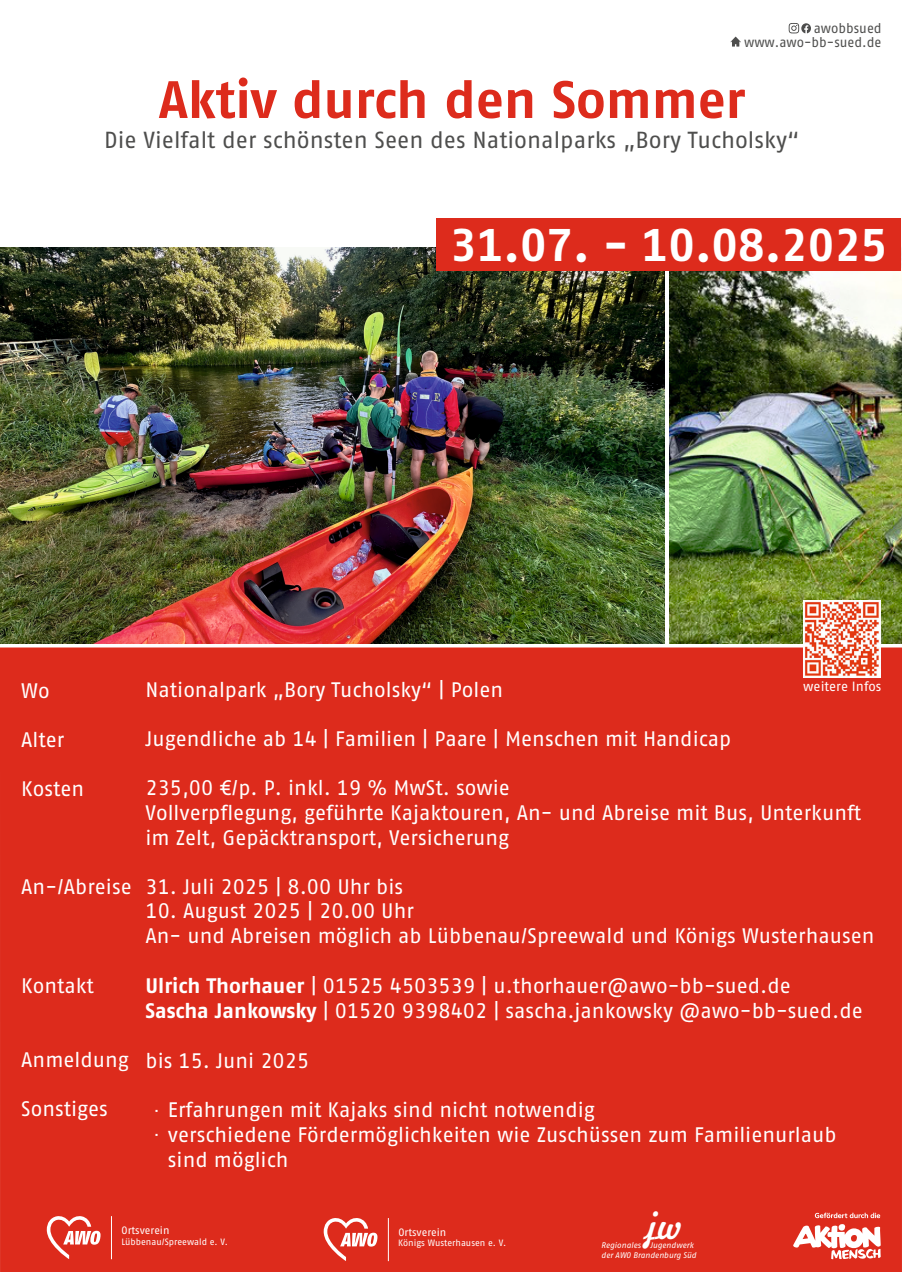
<style>
.page{position:relative;width:902px;height:1272px;background:#fff}
.page>*{position:absolute;margin:0;border:0;box-sizing:border-box;transform-origin:0 0}
.t1{font:700 52.5px "AWO Fago Office";color:#dd2b1c}
.t2{font:700 45.75px "AWO Fago Office";color:#fff}
.t3{font:36.9px "Freehand 521 BT Regular C";color:#fff}
.t4{font:23.25px "AWO Fago Office";color:#4e4e4d}
.t5{font:21px/24.6px "AWO Fago Office";color:#fff}
.t6{font:13.8px/13.2px "AWO Fago Office";color:#4e4e4d;text-align:right;scale:.96 1}
.t7{font:13.35px "AWO Fago Office";color:#fff}
.t8{font:10.65px "AWO Fago Office";color:#fff}
.t9{font:9.15px "AWO Fago Office";color:#fff}
.t10{font:italic 8.1px/9.1px "AWO Fago Office";color:#fff}
.s1{font-weight:700}
</style>
<div class="page">
<img style="left:670px;top:271px;width:231px;height:372px">
<div style="left:0;top:647px;width:901px;height:624px;background:#dd2b1c"></div>
<img style="left:0;top:247px;width:664px;height:396px">
<div style="left:436px;top:218px;width:465px;height:53px;background:#dd2b1c"></div>
<svg style="left:730px;top:37px;width:10px;height:10px"></svg>
<svg style="left:788px;top:23px;width:22px;height:10px"></svg>
<hr style="left:111px;top:1215px;width:1px;height:44px;background:#fff">
<svg style="left:47px;top:1216px;width:53px;height:43px"></svg>
<hr style="left:388px;top:1217px;width:1px;height:43px;background:#fff">
<svg style="left:323px;top:1218px;width:54px;height:42px"></svg>
<img style="left:803px;top:600px;width:77px;height:77px">
<svg style="left:793px;top:1212px;width:87px;height:47px"></svg>
<p class="t6" style="left:744px;top:23px;width:145px">awobbsued www.awo-bb-sued.de</p>
<h1 class="t1" style="left:159px;top:76px;width:588px">Aktiv durch den Sommer</h1>
<p class="t4" style="left:104px;top:131px;width:697px">Die Vielfalt der schönsten Seen des Nationalparks „Bory Tucholsky“</p>
<h2 class="t2" style="left:450px;top:225px;width:438px">31.07. - 10.08.2025</h2>
<p class="t5" style="left:21px;top:680px;width:30px">Wo</p>
<p class="t5" style="left:21px;top:729px;width:45px">Alter</p>
<p class="t5" style="left:21px;top:778px;width:64px">Kosten</p>
<p class="t5" style="left:21px;top:876px;width:112px">An-/Abreise</p>
<p class="t5" style="left:21px;top:975px;width:74px">Kontakt</p>
<p class="t5" style="left:21px;top:1049px;width:109px">Anmeldung</p>
<p class="t5" style="left:21px;top:1098px;width:88px">Sonstiges</p>
<p class="t5" style="left:145px;top:679px;width:359px">Nationalpark „Bory Tucholsky“ | Polen</p>
<p class="t5" style="left:145px;top:728px;width:587px">Jugendliche ab 14 | Familien | Paare | Menschen mit Handicap</p>
<p class="t5" style="left:145px;top:778px;width:717px">235,00 €/p. P. inkl. 19 % MwSt. sowie<br>Vollverpflegung, geführte Kajaktouren, An- und Abreise mit Bus, Unterkunft im Zelt, Gepäcktransport, Versicherung</p>
<p class="t5" style="left:145px;top:876px;width:259px">31. Juli 2025 | 8.00 Uhr bis</p>
<p class="t5" style="left:145px;top:900px;width:730px">10. August 2025 | 20.00 Uhr<br>An- und Abreisen möglich ab Lübbenau/Spreewald und Königs Wusterhausen</p>
<p class="t5" style="left:145px;top:974px;width:718px;line-height:25.2px"><span class="s1">Ulrich Thorhauer</span> | 01525 4503539 | u.thorhauer@awo-bb-sued.de<br><span class="s1">Sascha Jankowsky</span> | 01520 9398402 | sascha.jankowsky @awo-bb-sued.de</p>
<p class="t5" style="left:145px;top:1050px;width:165px">bis 15. Juni 2025</p>
<p class="t5" style="left:168px;top:1099px;width:670px">Erfahrungen mit Kajaks sind nicht notwendig<br>verschiedene Fördermöglichkeiten wie Zuschüssen zum Familienurlaub sind möglich</p>
<p class="t7" style="left:803px;top:682px;width:80px">weitere Infos</p>
<p class="t8" style="left:122px;top:1226px;width:49px">Ortsverein</p>
<p class="t9" style="left:121px;top:1237px;width:108px">Lübbenau/Spreewald e. V.</p>
<p class="t8" style="left:398px;top:1228px;width:49px">Ortsverein</p>
<p class="t9" style="left:398px;top:1239px;width:110px">Königs Wusterhausen e. V.</p>
<h3 class="t3" style="left:646px;top:1210px;width:37px">jw</h3>
<p class="t10" style="left:601px;top:1241px;width:41px">Regionales</p>
<p class="t10" style="left:601px;top:1241px;width:97px;text-indent:49px">Jugendwerk der AWO Brandenburg Süd</p>
</div>
